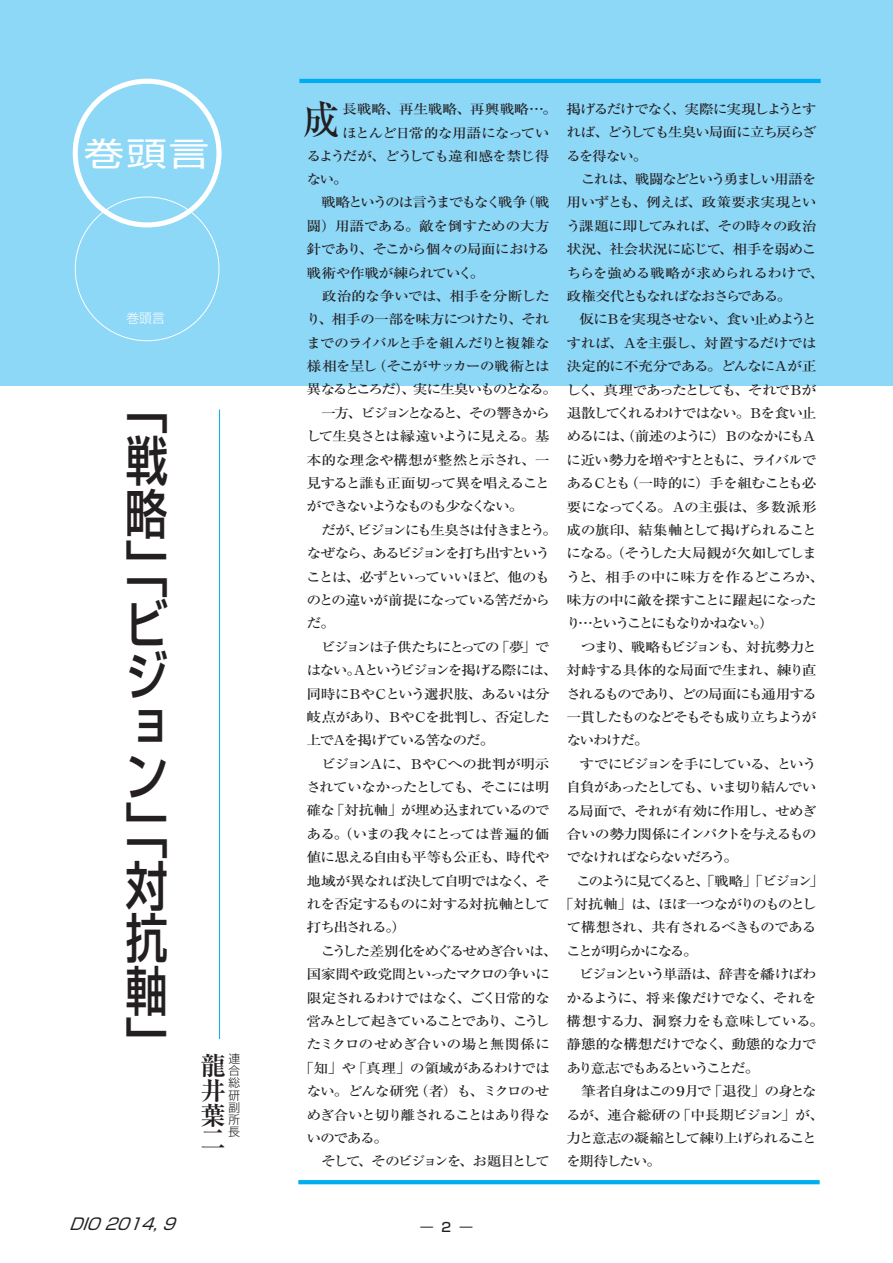
<style>
.page{position:relative;width:893px;height:1263px;background:#fff}
.page>*{position:absolute;margin:0;border:0;box-sizing:border-box;transform-origin:0 0}
.t1{font:500 53.1px/52.5px "Shin Go Pro";color:#231f20;text-align:justify;scale:.8 1}
.t2{font:500 40.35px "Ryumin Pro";color:#231f20;scale:.95 1}
.t3{font:32.25px "Shin Go Pro";color:#fff;scale:1.25 1}
.t4{font:700 25.5px/24.8px "Ryumin Pro";color:#231f20;text-align:justify}
.t5{font:italic 15.9px "Shin Go Pro";color:#231f20}
.t6{font:500 13.35px/23.4px "Ryumin Pro";letter-spacing:-.095em;color:#231f20;scale:1.11 1}
.t7{font:500 13.35px "Ryumin Pro";letter-spacing:-.155em;color:#231f20;scale:1.11 1}
.t8{font:500 13.35px "Ryumin Pro";letter-spacing:-.15em;color:#231f20;scale:1.11 1}
.t9{font:500 13.35px "Ryumin Pro";letter-spacing:-.03em;color:#231f20;scale:1.11 1}
.t10{font:500 13.35px/23.4px "Ryumin Pro";letter-spacing:-.04em;color:#231f20;scale:1.11 1}
.t11{font:500 13.35px "Ryumin Pro";letter-spacing:-.055em;color:#231f20;scale:1.11 1}
.t12{font:500 13.35px "Ryumin Pro";letter-spacing:-.14em;color:#231f20;scale:1.11 1}
.t13{font:500 13.35px "Ryumin Pro";letter-spacing:-.12em;color:#231f20;scale:1.11 1}
.t14{font:500 13.35px "Ryumin Pro";letter-spacing:-.115em;color:#231f20;scale:1.11 1}
.t15{font:500 13.35px "Ryumin Pro";letter-spacing:-.07em;color:#231f20;scale:1.11 1}
.t16{font:500 13.35px "Ryumin Pro";letter-spacing:-.045em;color:#231f20;scale:1.11 1}
.t17{font:500 13.35px "Ryumin Pro";letter-spacing:-.19em;color:#231f20;scale:1.11 1}
.t18{font:500 13.35px "Ryumin Pro";letter-spacing:-.16em;color:#231f20;scale:1.11 1}
.t19{font:500 13.35px "Ryumin Pro";letter-spacing:-.13em;color:#231f20;scale:1.11 1}
.t20{font:500 13.35px "Ryumin Pro";letter-spacing:-.145em;color:#231f20;scale:1.11 1}
.t21{font:500 13.35px "Ryumin Pro";letter-spacing:-.165em;color:#231f20;scale:1.11 1}
.t22{font:500 13.35px "Ryumin Pro";letter-spacing:-.065em;color:#231f20;scale:1.11 1}
.t23{font:500 13.35px "Ryumin Pro";letter-spacing:-.05em;color:#231f20;scale:1.11 1}
.t24{font:500 13.35px "Ryumin Pro";letter-spacing:-.075em;color:#231f20;scale:1.11 1}
.t25{font:500 13.35px "Ryumin Pro";letter-spacing:-.125em;color:#231f20;scale:1.11 1}
.t26{font:500 13.35px "Ryumin Pro";letter-spacing:-.025em;color:#231f20;scale:1.11 1}
.t27{font:300 12.75px "Shin Go Pro";color:#fff}
.t28{font:500 12.75px "Shin Go Pro";color:#231f20}
.t29{font:300 11.7px/12.3px "Shin Go Pro";color:#231f20;text-align:justify}
</style>
<div class="page">
<div style="left:0;top:0;width:893px;height:386px;background:#8dd7f7"></div>
<hr style="left:219px;top:409px;width:1px;height:630px;background:#00aeef">
<div style="left:73px;top:79px;width:149px;height:148px;border:5px solid #fff;border-radius:50%"></div>
<svg style="left:298px;top:1180px;width:522px;height:4px;background:#04afef"></svg>
<hr style="left:299px;top:79px;width:522px;height:4px;background:#00aeef">
<h3 class="t3" style="left:84px;top:127px;width:102px">巻頭言</h3>
<p class="t27" style="left:126px;top:307px;width:40px">巻頭言</p>
<h1 class="t1" style="left:125px;top:376px;width:54px">「戦略」「ビジョン</h1>
<h1 class="t1" style="left:125px;top:797px;width:126px;line-height:53.2px;text-align:left">」「<br>対<br>抗<br>軸<br>」 <sub>龍</sub></h1>
<h3 class="t4" style="left:200px;top:1076px;width:26px">井葉二</h3>
<p class="t29" style="left:229px;top:1051px;width:13px">連合総研副所長</p>
<p class="t5" style="left:69px;top:1210px;width:115px">DIO2014,9</p>
<h2 class="t2" style="left:302px;top:88px;width:42px">成</h2>
<p class="t10" style="left:342px;top:97px;width:195px">長戦略、再生戦略、再興戦略…。ほとんど日常的な用語になってい</p>
<p class="t6" style="left:306px;top:143px;width:221px">るようだが、どうしても違和感を禁じ得</p>
<p class="t6" style="left:306px;top:166px;width:52px">ない。　</p>
<p class="t8" style="left:307px;top:192px;width:221px">　戦略というのは言うまでもなく戦争（戦</p>
<p class="t26" style="left:306px;top:215px;width:221px">闘）用語である。敵を倒すための大方</p>
<p class="t6" style="left:307px;top:236px;width:221px">針であり、そこから個々の局面における</p>
<p class="t11" style="left:307px;top:262px;width:162px">戦術や作戦が練られていく。</p>
<p class="t16" style="left:307px;top:285px;width:221px">　政治的な争いでは、相手を分断した</p>
<p class="t24" style="left:306px;top:309px;width:221px">り、相手の一部を味方につけたり、それ</p>
<p class="t6" style="left:306px;top:330px;width:221px">までのライバルと手を組んだりと複雑な</p>
<p class="t6" style="left:307px;top:353px;width:221px">様相を呈し（そこがサッカーの戦術とは</p>
<p class="t18" style="left:307px;top:379px;width:227px">異なるところだ）、実に生臭いものとなる。</p>
<p class="t7" style="left:307px;top:402px;width:221px">　一方、ビジョンとなると、その響きから</p>
<p class="t6" style="left:306px;top:424px;width:221px">して生臭さとは縁遠いように見える。基</p>
<p class="t9" style="left:307px;top:449px;width:221px">本的な理念や構想が整然と示され、一</p>
<p class="t6" style="left:307px;top:470px;width:221px">見すると誰も正面切って異を唱えること</p>
<p class="t7" style="left:306px;top:496px;width:197px">ができないようなものも少なくない。</p>
<p class="t7" style="left:307px;top:519px;width:227px">　だが、ビジョンにも生臭さは付きまとう。</p>
<p class="t20" style="left:306px;top:543px;width:221px">なぜなら、あるビジョンを打ち出すという</p>
<p class="t6" style="left:306px;top:564px;width:221px">ことは、必ずといっていいほど、他のも</p>
<p class="t6" style="left:306px;top:587px;width:221px">のとの違いが前提になっている筈だから</p>
<p class="t6" style="left:306px;top:611px;width:28px">だ。</p>
<p class="t8" style="left:307px;top:636px;width:221px">　ビジョンは子供たちにとっての「夢」で</p>
<p class="t19" style="left:306px;top:660px;width:228px">はない。Ａというビジョンを掲げる際には、</p>
<p class="t13" style="left:306px;top:683px;width:221px">同時にＢやＣという選択肢、あるいは分</p>
<p class="t6" style="left:307px;top:704px;width:221px">岐点があり、ＢやＣを批判し、否定した</p>
<p class="t6" style="left:307px;top:728px;width:171px">上でＡを掲げている筈なのだ。</p>
<p class="t25" style="left:307px;top:753px;width:221px">　ビジョンＡに、ＢやＣへの批判が明示</p>
<p class="t6" style="left:306px;top:774px;width:221px">されていなかったとしても、そこには明</p>
<p class="t6" style="left:307px;top:798px;width:221px">確な「対抗軸」が埋め込まれているので</p>
<p class="t11" style="left:306px;top:823px;width:221px">ある。（いまの我々にとっては普遍的価</p>
<p class="t6" style="left:307px;top:844px;width:221px">値に思える自由も平等も公正も、時代や</p>
<p class="t6" style="left:307px;top:868px;width:221px">地域が異なれば決して自明ではなく、そ</p>
<p class="t6" style="left:306px;top:891px;width:221px">れを否定するものに対する対抗軸として</p>
<p class="t6" style="left:307px;top:915px;width:91px">打ち出される。）</p>
<p class="t14" style="left:307px;top:940px;width:227px">　こうした差別化をめぐるせめぎ合いは、</p>
<p class="t6" style="left:306px;top:961px;width:221px">国家間や政党間といったマクロの争いに</p>
<p class="t15" style="left:306px;top:987px;width:221px">限定されるわけではなく、ごく日常的な</p>
<p class="t8" style="left:307px;top:1010px;width:221px">営みとして起きていることであり、こうし</p>
<p class="t9" style="left:306px;top:1034px;width:221px">たミクロのせめぎ合いの場と無関係に</p>
<p class="t11" style="left:299px;top:1057px;width:228px">「知」や「真理」の領域があるわけでは</p>
<p class="t15" style="left:306px;top:1081px;width:221px">ない。どんな研究（者）も、ミクロのせ</p>
<p class="t14" style="left:306px;top:1104px;width:221px">めぎ合いと切り離されることはあり得な</p>
<p class="t6" style="left:306px;top:1125px;width:75px">いのである。</p>
<p class="t21" style="left:307px;top:1151px;width:221px">　そして、そのビジョンを、お題目として</p>
<p class="t6" style="left:566px;top:96px;width:234px">掲げるだけでなく、実際に実現しようとすれば、どうしても生臭い局面に立ち戻らざるを得ない。<br>　これは、戦闘などという勇ましい用語を用いずとも、例えば、政策要求実現という課題に即してみれば、その時々の政治状況、社会状況に応じて、相手を弱めこちらを強める戦略が求められるわけで、政権交代ともなればなおさらである。</p>
<p class="t6" style="left:566px;top:307px;width:234px;text-indent:13px">仮にＢを実現させない、食い止めようとすれば、Ａを主張し、対置するだけでは決定的に不充分である。どんなにＡが正しく、真理であったとしても、それでＢが退散してくれるわけではない。Ｂを食い止めるには、（前述のように）ＢのなかにもＡに近い勢力を増やすとともに、ライバルであるＣとも（一時的に）手を組むことも必要になってくる。Ａの主張は、多数派形成の旗印、結集軸として掲げられることになる。（そうした大局観が欠如してしまうと、相手の中に味方を作るどころか、味方の中に敵を探すことに躍起になったり…ということにもなりかねない。）<br>　つまり、戦略もビジョンも、対抗勢力と対峙する具体的な局面で生まれ、練り直されるものであり、どの局面にも通用する一貫したものなどそもそも成り立ちようがないわけだ。</p>
<p class="t6" style="left:566px;top:751px;width:227px;text-align:justify;text-indent:13px">すでにビジョンを手にしている、という自負があったとしても、いま切り結んでいる局面で、それが有効に作用し、せめぎ合いの勢力関係にインパクトを与えるものでなければならないだろう。</p>
<p class="t17" style="left:576px;top:870px;width:225px">このように見てくると、「戦略」「ビジョン」</p>
<p class="t13" style="left:559px;top:894px;width:234px">「対抗軸」は、ほぼ一つながりのものとし</p>
<p class="t22" style="left:566px;top:917px;width:227px">て構想され、共有されるべきものである</p>
<p class="t12" style="left:566px;top:940px;width:120px">ことが明らかになる。</p>
<p class="t6" style="left:579px;top:961px;width:216px">ビジョンという単語は、辞書を繙けばわ</p>
<p class="t9" style="left:566px;top:987px;width:227px">かるように、将来像だけでなく、それを</p>
<p class="t16" style="left:567px;top:1010px;width:234px">構想する力、洞察力をも意味している。</p>
<p class="t23" style="left:566px;top:1034px;width:227px">静態的な構想だけでなく、動態的な力で</p>
<p class="t7" style="left:566px;top:1057px;width:176px">あり意志でもあるということだ。</p>
<p class="t12" style="left:567px;top:1081px;width:227px">　筆者自身はこの９月で「退役」の身とな</p>
<p class="t10" style="left:566px;top:1102px;width:234px">るが、連合総研の「中長期ビジョン」が、</p>
<p class="t12" style="left:567px;top:1127px;width:227px">力と意志の凝縮として練り上げられること</p>
<p class="t6" style="left:566px;top:1149px;width:87px">を期待したい。</p>
<p class="t28" style="left:420px;top:1216px;width:54px">― 2 ―</p>
</div>
